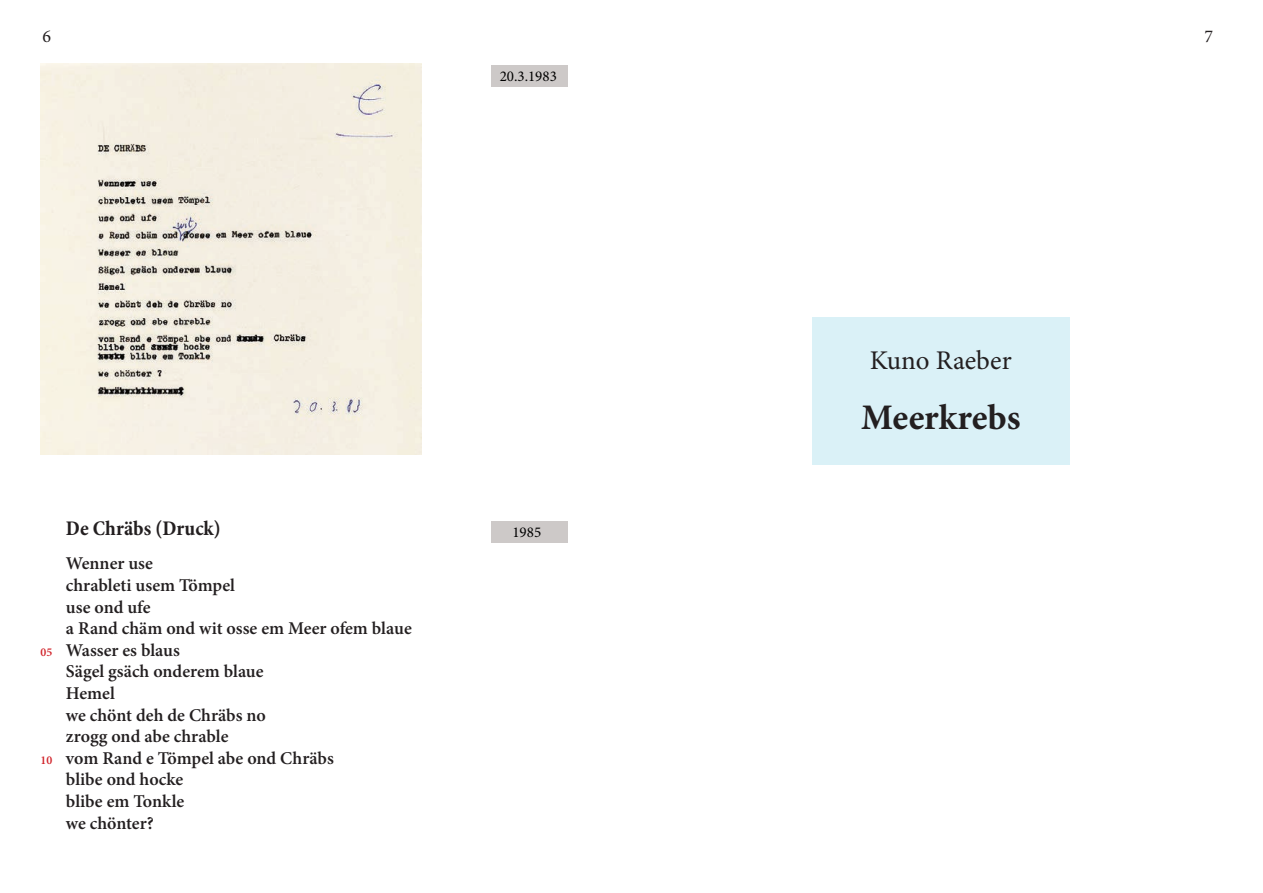
<style>
.page{position:relative;width:1263px;height:893px;background:#fff}
.page>*{position:absolute;margin:0;border:0;box-sizing:border-box;transform-origin:0 0}
.t1{font:700 36px "Minion Pro";color:#231f20}
.t2{font:27px "Minion Pro";color:#231f20}
.t3{font:700 condensed 21px "Minion Pro";color:#231f20}
.t4{font:600 18px "Minion Pro";letter-spacing:-.005em;color:#231f20}
.t5{font:18px "Minion Pro";color:#231f20}
.t6{font:15px "Minion Pro";color:#000}
.s1{font-size:12px;color:#d1232a}
</style>
<div class="page">
<div style="left:812px;top:317px;width:257px;height:148px;background:#daf1f7"></div>
<div style="left:491px;top:522px;width:77px;height:21px;background:#cdc9c8"></div>
<div style="left:491px;top:66px;width:77px;height:21px;background:#cdc9c8"></div>
<img style="left:40px;top:64px;width:381px;height:391px">
<p class="t5" style="left:43px;top:24px;width:10px">6</p>
<p class="t5" style="left:1204px;top:24px;width:10px">7</p>
<p class="t6" style="left:500px;top:66px;width:59px">20.3.1983</p>
<p class="t3" style="left:66px;top:514px;width:156px">De Chräbs (Druck)</p>
<p class="t4" style="left:66px;top:551px;width:89px">Wenner use</p>
<p class="t4" style="left:66px;top:573px;width:171px">chrableti usem Tömpel</p>
<p class="t4" style="left:66px;top:594px;width:86px">use ond ufe</p>
<p class="t4" style="left:66px;top:616px;width:347px">a Rand chäm ond wit osse em Meer ofem blaue</p>
<p class="t4" style="left:40px;top:638px;width:141px"><span class="s1">05</span> Wasser es blaus</p>
<p class="t4" style="left:66px;top:659px;width:199px">Sägel gsäch onderem blaue</p>
<p class="t4" style="left:66px;top:681px;width:50px">Hemel</p>
<p class="t4" style="left:66px;top:702px;width:201px">we chönt deh de Chräbs no</p>
<p class="t4" style="left:66px;top:724px;width:164px">zrogg ond abe chrable</p>
<p class="t4" style="left:40px;top:746px;width:295px"><span class="s1">10</span> vom Rand e Tömpel abe ond Chräbs</p>
<p class="t4" style="left:66px;top:767px;width:119px">blibe ond hocke</p>
<p class="t4" style="left:66px;top:789px;width:120px">blibe em Tonkle</p>
<p class="t4" style="left:66px;top:810px;width:89px">we chönter?</p>
<p class="t6" style="left:512px;top:522px;width:30px">1985</p>
<h2 class="t2" style="left:870px;top:342px;width:143px">Kuno Raeber</h2>
<h1 class="t1" style="left:861px;top:392px;width:161px">Meerkrebs</h1>
</div>
